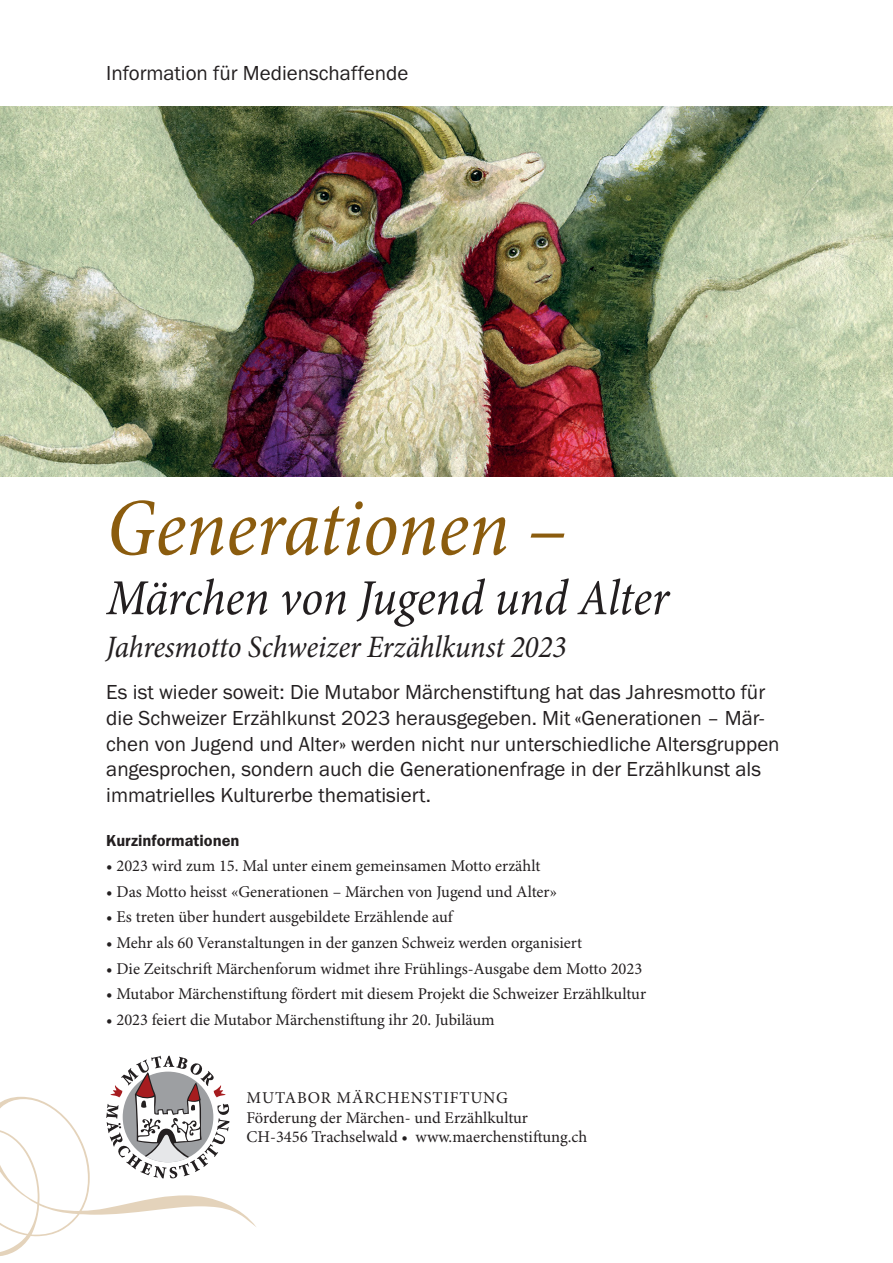
<style>
.page{position:relative;width:893px;height:1263px;background:#fff}
.page>*{position:absolute;margin:0;border:0;box-sizing:border-box;transform-origin:0 0}
.t1{font:italic condensed 82.5px "Minion Pro";letter-spacing:-.005em;color:#8b5c0e}
.t2{font:italic condensed 51px "Minion Pro";letter-spacing:-.01em;color:#231f20}
.t3{font:italic condensed 31.5px "Minion Pro";letter-spacing:-.005em;color:#231f20}
.t4{font:21px/25.7px "Franklin Gothic URW Boo";color:#231f20}
.t5{font:16.5px/19.8px "Minion Pro";color:#231f20}
.t6{font:16.5px "Franklin Gothic URW Dem";color:#231f20}
</style>
<div class="page">
<img style="left:0;top:106px;width:893px;height:370px">
<svg style="left:0;top:1056px;width:256px;height:200px"></svg>
<p class="t4" style="left:106px;top:60px;width:303px">Information für Medienschaffende</p>
<h1 class="t1" style="left:106px;top:473px;width:463px">Generationen –</h1>
<h2 class="t2" style="left:106px;top:564px;width:564px">Märchen von Jugend und Alter</h2>
<h3 class="t3" style="left:106px;top:626px;width:462px">Jahresmotto Schweizer Erzählkunst 2023</h3>
<p class="t4" style="left:106px;top:679px;width:675px">Es ist wieder soweit: Die Mutabor Märchenstiftung hat das Jahresmotto für die Schweizer Erzählkunst 2023 herausgegeben. Mit «Generationen – Mär&shy;chen von Jugend und Alter» werden nicht nur unterschiedliche Altersgruppen angesprochen, sondern auch die Generationenfrage in der Erzählkunst als immatrielles Kulturerbe thematisiert.</p>
<p class="t6" style="left:106px;top:830px;width:135px">Kurzinformationen</p>
<p class="t5" style="left:106px;top:857px;width:436px">• 2023 wird zum 15. Mal unter einem gemeinsamen Motto erzählt</p>
<p class="t5" style="left:106px;top:882px;width:452px">• Das Motto heisst «Generationen – Märchen von Jugend und Alter»</p>
<p class="t5" style="left:106px;top:908px;width:348px">• Es treten über hundert ausgebildete Erzählende auf</p>
<p class="t5" style="left:106px;top:934px;width:477px">• Mehr als 60 Veranstaltungen in der ganzen Schweiz werden organisiert</p>
<p class="t5" style="left:106px;top:959px;width:537px">• Die Zeitschrift Märchenforum widmet ihre Frühlings-Ausgabe dem Motto 2023</p>
<p class="t5" style="left:106px;top:985px;width:541px">• Mutabor Märchenstiftung fördert mit diesem Projekt die Schweizer Erzählkultur</p>
<p class="t5" style="left:106px;top:1011px;width:390px">• 2023 feiert die Mutabor Märchenstiftung ihr 20. Jubiläum</p>
<p class="t5" style="left:247px;top:1088px;width:342px">MUTABOR MÄRCHENSTIFTUNG<br>Förderung der Märchen- und Erzählkultur<br>CH-3456 Trachselwald • www.maerchenstiftung.ch</p>
</div>
